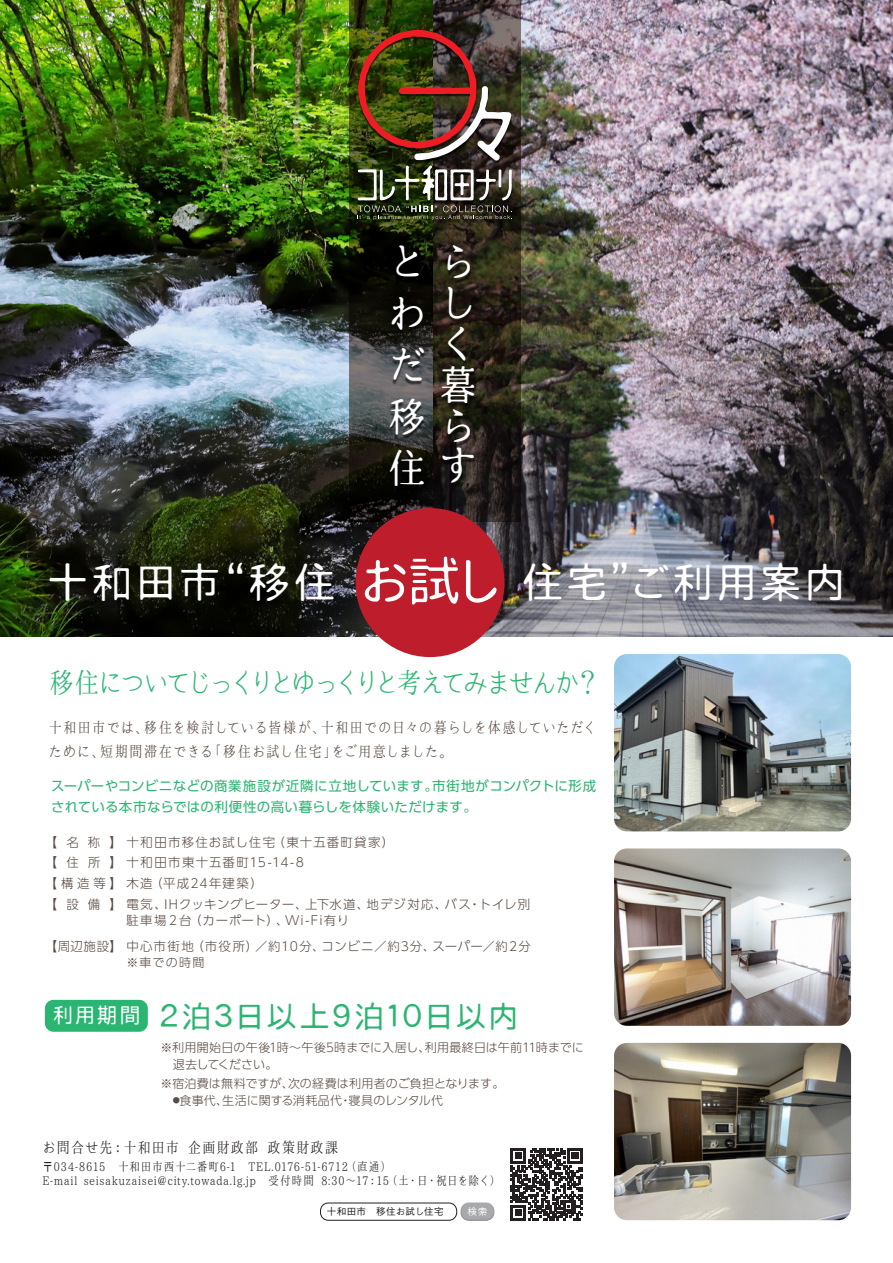
<style>
.page{position:relative;width:893px;height:1263px;background:#fff}
.page>*{position:absolute;margin:0;border:0;box-sizing:border-box;transform-origin:0 0}
.t1{font:53.85px "FG Pote Go";color:#fff}
.t2{font:42.75px "FG Pote Go";letter-spacing:.03em;color:#fff}
.t3{font:40.8px/41px "FG Pote Min";color:#fff}
.t4{font:31.5px "FG Pote Go";letter-spacing:.025em;color:#2bb572}
.t5{font:28.05px "Kokoro Minchoutai";letter-spacing:-.205em;color:#2bb572}
.t6{font:21.45px "FG Pote Go";color:#fff}
.t7{font:15px/23.9px "Kokoro Minchoutai";letter-spacing:-.06em;color:#594a41}
.t8{font:15px "Kokoro Minchoutai";letter-spacing:-.055em;color:#231f20}
.t9{font:13.5px/21px "UD Shin Go Pro";letter-spacing:.025em;color:#2bb572}
.t10{font:300 12.45px/20.9px "UD Shin Go Pro";letter-spacing:.085em;color:#594a41}
.t11{font:300 12.45px "UD Shin Go Pro";letter-spacing:.055em;color:#594a41}
.t12{font:12px/14.1px "Kokoro Minchoutai";letter-spacing:.01em;color:#231f20}
.t13{font:300 12px/16.4px "UD Shin Go Pro";letter-spacing:.01em;color:#594a41}
.t14{font:500 9.6px "Gothic BBB Pro";letter-spacing:.035em;color:#231f20}
.t15{font:500 9.6px "Gothic BBB Pro";color:#fff}
.s1{font-size:7.2px}
</style>
<div class="page">
<img style="left:0;top:0;width:386px;height:636px">
<img style="left:474px;top:0;width:419px;height:636px">
<svg style="left:349px;top:0;width:172px;height:522px;background:#29291c"></svg>
<img style="left:357px;top:29px;width:157px;height:195px">
<img style="left:385px;top:243px;width:96px;height:252px">
<div style="left:45px;top:1000px;width:103px;height:32px;background:#2bb572;border-radius:9px"></div>
<div style="left:320px;top:1203px;width:137px;height:17px;border:1px solid #231f20;border-radius:8px"></div>
<div style="left:461px;top:1203px;width:33px;height:17px;background:#a8a9ad;border-radius:8px"></div>
<div style="left:461px;top:1203px;width:33px;height:17px;border:1px solid #fff;border-radius:8px"></div>
<div style="left:356px;top:508px;width:148px;height:149px;background:#be1d2c;border-radius:50%"></div>
<img style="left:614px;top:654px;width:237px;height:177px">
<img style="left:614px;top:1043px;width:237px;height:177px">
<img style="left:614px;top:848px;width:237px;height:178px">
<svg style="left:511px;top:1148px;width:72px;height:72px"></svg>
<h3 class="t3" style="left:387px;top:244px;width:89px;text-align:right">ら<br>し<br>く<br>暮<br>ら<br>住す</h3>
<h3 class="t3" style="left:387px;top:239px;width:38px;line-height:51.4px">とわだ移</h3>
<h1 class="t1" style="left:361px;top:551px;width:141px">お試し</h1>
<h2 class="t2" style="left:46px;top:559px;width:801px">十和田市“移住　　　　住宅”ご利用案内</h2>
<h3 class="t5" style="left:48px;top:667px;width:555px">移住についてじっくりとゆっくりと考えてみませんか？</h3>
<p class="t7" style="left:48px;top:716px;width:551px">十和田市では、移住を検討している皆様が、十和田での日々の暮らしを体感していただくために、短期間滞在できる「移住お試し住宅」をご用意しました。</p>
<p class="t9" style="left:51px;top:775px;width:546px">スーパーやコンビニなどの商業施設が近隣に立地しています。市街地がコンパクトに形成されている本市ならではの利便性の高い暮らしを体験いただけます。</p>
<p class="t10" style="left:45px;top:831px;width:487px">【 名 称 】十和田市移住お試し住宅（東十五番町貸家）<br>【 住 所 】十和田市東十五番町15-14-8<br>【構造等】木造（平成24年建築）<br>【 設 備 】電気、IHクッキングヒーター、上下水道、地デジ対応、バス・トイレ別</p>
<p class="t10" style="left:45px;top:935px;width:501px">【周辺施設】中心市街地（市役所）／約10分、コンビニ／約3分、スーパー／約2分　</p>
<p class="t11" style="left:127px;top:910px;width:224px">駐車場２台（カーポート）、Wi-Fi有り</p>
<p class="t13" style="left:127px;top:954px;width:79px">※車での時間</p>
<h3 class="t6" style="left:52px;top:1004px;width:90px">利用期間</h3>
<p class="t13" style="left:160px;top:1039px;width:425px">※利用開始日の午後1時～午後5時までに入居し、利用最終日は午前11時までに　退去してください。</p>
<p class="t13" style="left:160px;top:1075px;width:345px">※宿泊費は無料ですが、次の経費は利用者のご負担となります。</p>
<p class="t13" style="left:173px;top:1091px;width:272px"><span class="s1">●</span>食事代、生活に関する消耗品代・寝具のレンタル代</p>
<h3 class="t4" style="left:159px;top:999px;width:362px">２泊３日以上９泊１０日以内</h3>
<p class="t8" style="left:42px;top:1139px;width:299px">お問合せ先：十和田市 企画財政部 政策財政課</p>
<p class="t12" style="left:42px;top:1160px;width:461px">〒034-8615　十和田市西十二番町6-1　TEL.0176-51-6712（直通）　<br>E-mail seisakuzaisei@city.towada.lg.jp　受付時間 8:30～17：15（土・日・祝日を除く）</p>
<p class="t14" style="left:327px;top:1204px;width:118px">十和田市　移住お試し住宅</p>
<p class="t15" style="left:468px;top:1204px;width:21px">検索</p>
</div>
